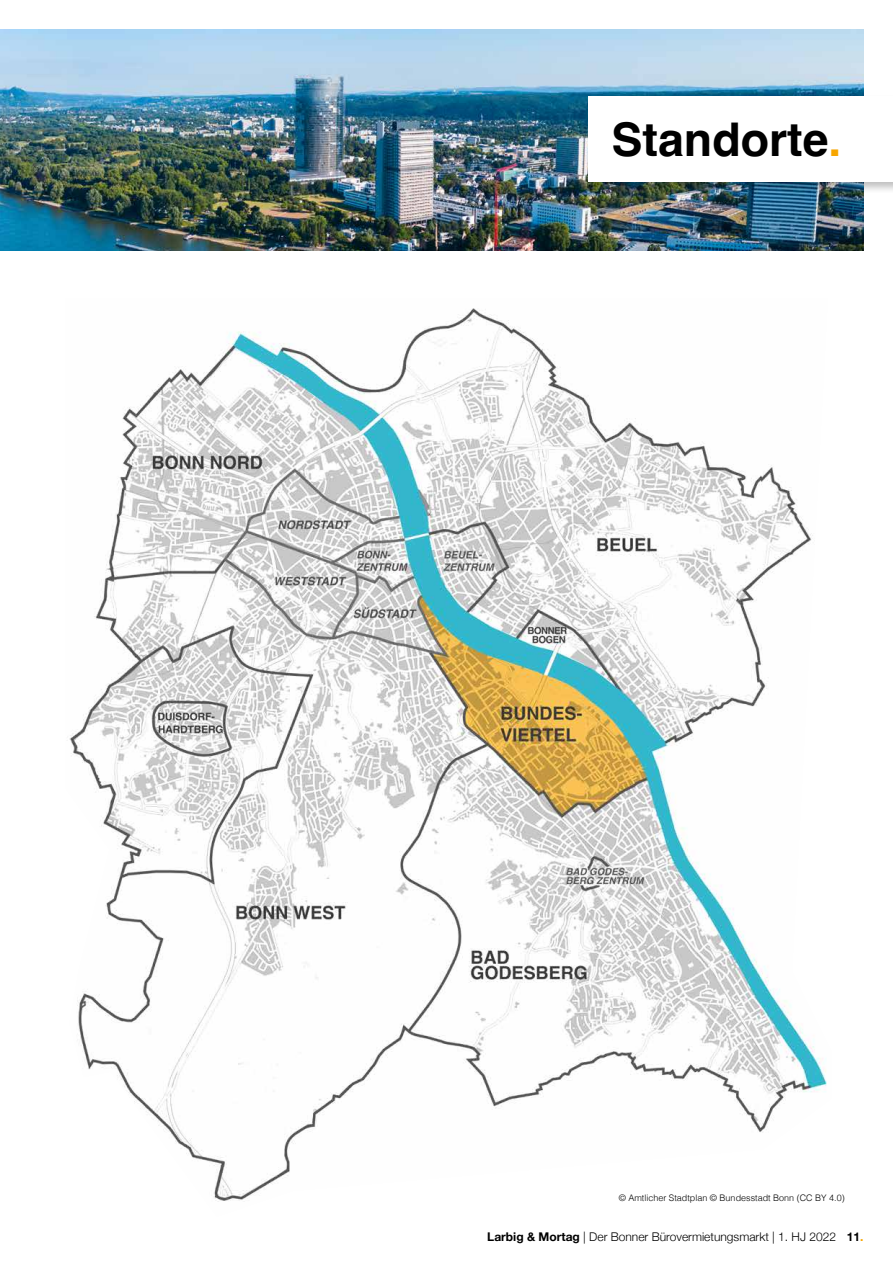
<style>
.page{position:relative;width:893px;height:1263px;background:#fff}
.page>*{position:absolute;margin:0;border:0;box-sizing:border-box;transform-origin:0 0}
.t1{font:700 46.5px "Helvetica";color:#000}
.t2{font:300 12px "Helvetica Neue";color:#000}
.t3{font:300 9px "Helvetica";color:#000}
.s1{color:#f7a600}
.s2{font-weight:700}
.s3{font-weight:700;color:#f7a600}
</style>
<div class="page">
<img style="left:0;top:30px;width:863px;height:220px">
<img style="left:69px;top:308px;width:758px;height:894px">
<div style="left:585px;top:94px;width:308px;height:99px;background:#000;opacity:.25"></div>
<div style="left:588px;top:97px;width:305px;height:85px;background:#fff"></div>
<h1 class="t1" style="left:612px;top:111px;width:231px">Standorte<span class="s1">.</span></h1>
<p class="t3" style="left:619px;top:1190px;width:227px">© Amtlicher Stadtplan © Bundesstadt Bonn (CC BY 4.0)</p>
<p class="t2" style="left:487px;top:1226px;width:378px"><span class="s2">Larbig &amp; Mortag</span> | Der Bonner Bürovermietungsmarkt | 1. HJ 2022 <span class="s2">11</span><span class="s3">.</span></p>
</div>
